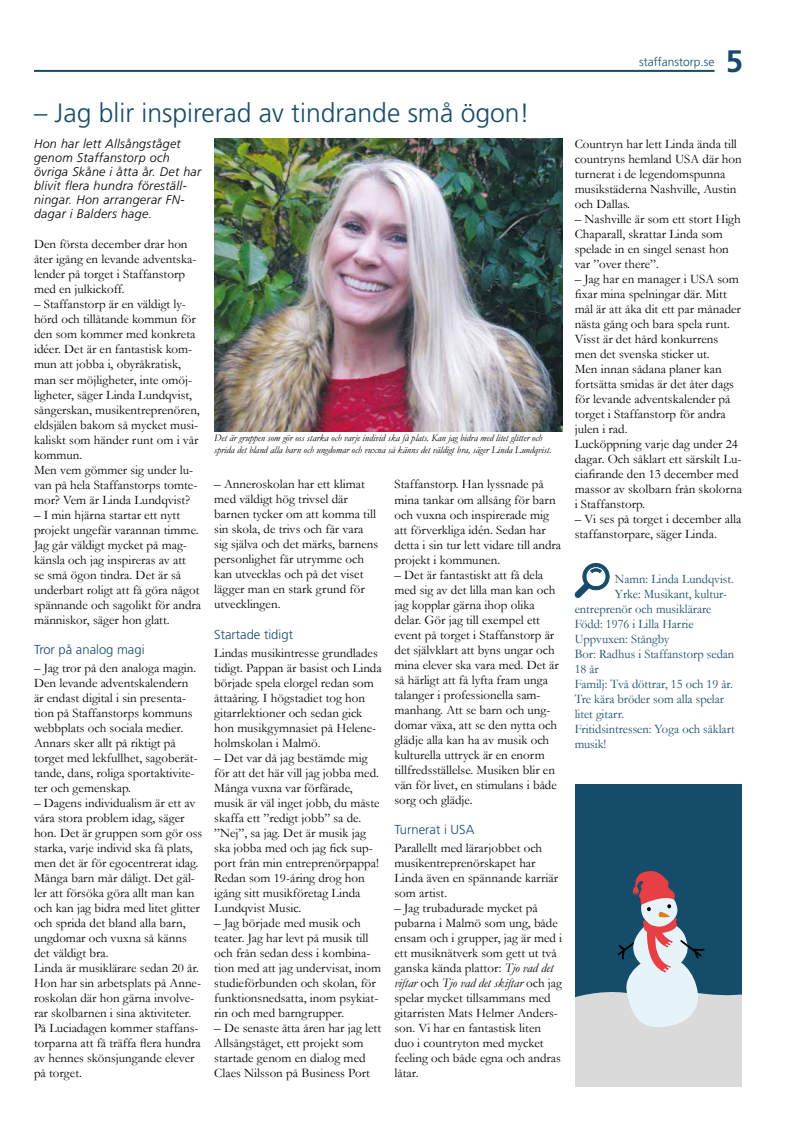
<style>
.page{position:relative;width:794px;height:1126px;background:#fff}
.page>*{position:absolute;margin:0;border:0;box-sizing:border-box;transform-origin:0 0}
.t1{font:700 31px "Frutiger";color:#174b69}
.t2{font:300 26.5px "Frutiger";color:#174b69}
.t3{font:13px/15px "Garamond";color:#000}
.t4{font:13px "Garamond";color:#174b69;scale:.96 1}
.t5{font:300 13px "Frutiger";color:#174b69}
.t6{font:italic 300 12.5px/14px "Frutiger";letter-spacing:.025em;color:#000}
.t7{font:300 12px "Frutiger";color:#174b69}
.t8{font:italic 10px/12px "Garamond";color:#000}
.s1{font-style:italic}
</style>
<div class="page">
<hr style="left:34px;top:70px;width:680px;height:2px;background:#174b69">
<svg style="left:574px;top:563px;width:36px;height:35px"></svg>
<img style="left:214px;top:139px;width:349px;height:292px">
<div style="left:575px;top:783px;width:168px;height:304px;background:#154c6a"></div>
<svg style="left:575px;top:870px;width:168px;height:217px"></svg>
<h2 class="t2" style="left:34px;top:98px;width:497px">– Jag blir inspirerad av tindrande små ögon!</h2>
<p class="t6" style="left:34px;top:137px;width:169px">Hon har lett Allsångståget genom Staffanstorp och övriga Skåne i åtta år. Det har blivit flera hundra föreställ&shy;ningar. Hon arrangerar FN&shy;dagar i Balders hage.</p>
<p class="t3" style="left:34px;top:236px;width:164px">Den första december drar hon åter igång en levande adventska&shy;lender på torget i Staffanstorp med en julkickoff.</p>
<p class="t3" style="left:34px;top:296px;width:167px">– Staffanstorp är en väldigt ly&shy;hörd och tillåtande kommun för den som kommer med konkreta idéer. Det är en fantastisk kom&shy;mun att jobba i, obyråkratisk, man ser möjligheter, inte omöj&shy;ligheter, säger Linda Lundqvist, sångerskan, musikentreprenören, eldsjälen bakom så mycket musi&shy;kaliskt som händer runt om i vår kommun.<br>Men vem gömmer sig under lu&shy;van på hela Staffanstorps tomte&shy;mor? Vem är Linda Lundqvist?</p>
<p class="t3" style="left:34px;top:506px;width:169px">– I min hjärna startar ett nytt projekt ungefär varannan timme.<br>Jag går väldigt mycket på mag&shy;känsla och jag inspireras av att<br>se små ögon tindra. Det är så underbart roligt att få göra något spännande och sagolikt för andra människor, säger hon glatt.</p>
<p class="t5" style="left:34px;top:642px;width:112px">Tror på analog magi</p>
<p class="t3" style="left:34px;top:660px;width:165px">– Jag tror på den analoga magin.<br>Den levande adventskalendern är endast digital i sin presenta&shy;tion på Staffanstorps kommuns webbplats och sociala medier.<br>Annars sker allt på riktigt på torget med lekfullhet, sagoberät&shy;tande, dans, roliga sportaktivite&shy;ter och gemenskap.</p>
<p class="t3" style="left:34px;top:795px;width:170px">– Dagens individualism är ett av våra stora problem idag, säger hon. Det är gruppen som gör oss starka, varje individ ska få plats, men det är för egocentrerat idag.<br>Många barn mår dåligt. Det gäl&shy;ler att försöka göra allt man kan och kan jag bidra med litet glitter och sprida det bland alla barn, ungdomar och vuxna så känns det väldigt bra.<br>Linda är musiklärare sedan 20 år.<br>Hon har sin arbetsplats på Anne&shy;roskolan där hon gärna involve&shy;rar skolbarnen i sina aktiviteter.<br>På Luciadagen kommer staffans&shy;torparna att få träffa flera hundra av hennes skönsjungande elever på torget.</p>
<p class="t8" style="left:214px;top:432px;width:339px">Det är gruppen som gör oss starka och varje individ ska få plats. Kan jag bidra med litet glitter och sprida det bland alla barn och ungdomar och vuxna så känns det väldigt bra, säger Linda Lundqvist.</p>
<p class="t3" style="left:214px;top:476px;width:165px">– Anneroskolan har ett klimat med väldigt hög trivsel där barnen tycker om att komma till sin skola, de trivs och får vara sig själva och det märks, barnens personlighet får utrymme och kan utvecklas och på det viset lägger man en stark grund för utvecklingen.</p>
<p class="t5" style="left:214px;top:627px;width:80px">Startade tidigt</p>
<p class="t3" style="left:214px;top:645px;width:169px">Lindas musikintresse grundlades tidigt. Pappan är basist och Linda började spela elorgel redan som åttaåring. I högstadiet tog hon gitarrlektioner och sedan gick hon musikgymnasiet på Helene&shy;holmskolan i Malmö.</p>
<p class="t3" style="left:214px;top:750px;width:167px">– Det var då jag bestämde mig för att det här vill jag jobba med.<br>Många vuxna var förfärade, musik är väl inget jobb, du måste skaffa ett ”redigt jobb” sa de. ”Nej”, sa jag. Det är musik jag ska jobba med och jag fick sup&shy;port från min entreprenörpappa!<br>Redan som 19-åring drog hon igång sitt musikföretag Linda<br>Lundqvist Music.</p>
<p class="t3" style="left:214px;top:915px;width:168px">– Jag började med musik och teater. Jag har levt på musik till och från sedan dess i kombina&shy;tion med att jag undervisat, inom studieförbunden och skolan, för funktionsnedsatta, inom psykiat&shy;rin och med barngrupper.</p>
<p class="t3" style="left:214px;top:1020px;width:168px">– De senaste åtta åren har jag lett<br>Allsångståget, ett projekt som startade genom en dialog med<br>Claes Nilsson på Business Port</p>
<p class="t3" style="left:394px;top:476px;width:168px">Staffanstorp. Han lyssnade på mina tankar om allsång för barn och vuxna och inspirerade mig att förverkliga idén. Sedan har detta i sin tur lett vidare till andra projekt i kommunen.</p>
<p class="t3" style="left:394px;top:566px;width:166px">– Det är fantastiskt att få dela med sig av det lilla man kan och jag kopplar gärna ihop olika delar. Gör jag till exempel ett event på torget i Staffanstorp är det självklart att byns ungar och mina elever ska vara med. Det är så härligt att få lyfta fram unga talanger i professionella sam&shy;manhang. Att se barn och ung&shy;domar växa, att se den nytta och glädje alla kan ha av musik och kulturella uttryck är en enorm tillfredsställelse. Musiken blir en vän för livet, en stimulans i både sorg och glädje.</p>
<p class="t5" style="left:394px;top:822px;width:81px">Turnerat i USA</p>
<p class="t3" style="left:394px;top:840px;width:165px">Parallellt med lärarjobbet och musikentreprenörskapet har<br>Linda även en spännande karriär som artist.</p>
<p class="t3" style="left:394px;top:900px;width:169px">– Jag trubadurade mycket på pubarna i Malmö som ung, både ensam och i grupper, jag är med i ett musiknätverk som gett ut två ganska kända plattor: <span class="s1">Tjo vad det viftar</span> och <span class="s1">Tjo vad det skiftar</span> och jag spelar mycket tillsammans med gitarristen Mats Helmer Anders&shy;son. Vi har en fantastisk liten duo i countryton med mycket feeling och både egna och andras låtar.</p>
<p class="t7" style="left:639px;top:55px;width:77px">staffanstorp.se</p>
<h1 class="t1" style="left:725px;top:43px;width:19px">5</h1>
<p class="t3" style="left:575px;top:136px;width:169px">Countryn har lett Linda ända till countryns hemland USA där hon turnerat i de legendomspunna musikstäderna Nashville, Austin och Dallas.</p>
<p class="t3" style="left:575px;top:211px;width:167px">– Nashville är som ett stort High<br>Chaparall, skrattar Linda som spelade in en singel senast hon var ”over there”.</p>
<p class="t3" style="left:575px;top:271px;width:169px">– Jag har en manager i USA som fixar mina spelningar där. Mitt mål är att åka dit ett par månader nästa gång och bara spela runt.<br>Visst är det hård konkurrens men det svenska sticker ut.<br>Men innan sådana planer kan fortsätta smidas är det åter dags för levande adventskalender på torget i Staffanstorp för andra julen i rad.<br>Lucköppning varje dag under 24 dagar. Och såklart ett särskilt Lu&shy;ciafirande den 13 december med massor av skolbarn från skolorna i Staffanstorp.</p>
<p class="t3" style="left:575px;top:511px;width:168px">– Vi ses på torget i december alla staffanstorpare, säger Linda.</p>
<p class="t4" style="left:615px;top:570px;width:125px">Namn: Linda Lundqvist.</p>
<p class="t4" style="left:615px;top:585px;width:118px">Yrke: Musikant, kultur-</p>
<p class="t4" style="left:575px;top:600px;width:144px">entreprenör och musiklärare</p>
<p class="t4" style="left:575px;top:615px;width:125px">Född: 1976 i Lilla Harrie</p>
<p class="t4" style="left:575px;top:630px;width:100px">Uppvuxen: Stångby</p>
<p class="t4" style="left:575px;top:645px;width:168px">Bor: Radhus i Staffanstorp sedan</p>
<p class="t4" style="left:575px;top:660px;width:27px">18 år</p>
<p class="t4" style="left:575px;top:675px;width:166px">Familj: Två döttrar, 15 och 19 år.</p>
<p class="t4" style="left:575px;top:690px;width:157px">Tre kära bröder som alla spelar</p>
<p class="t4" style="left:575px;top:705px;width:53px">litet gitarr.</p>
<p class="t4" style="left:575px;top:720px;width:168px">Fritidsintressen: Yoga och såklart</p>
<p class="t4" style="left:575px;top:735px;width:34px">musik!</p>
</div>
